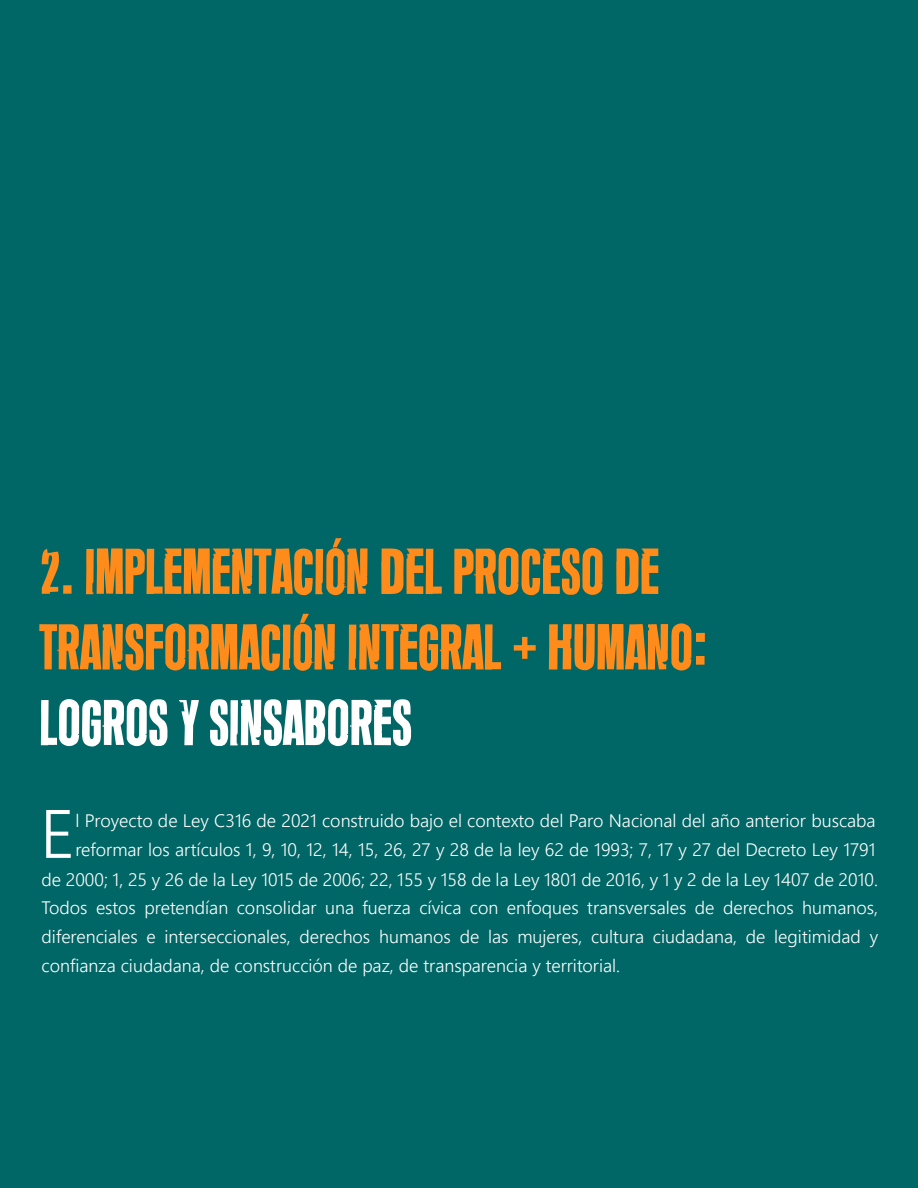
<style>
.page{position:relative;width:918px;height:1188px;background:#006766}
.page>*{position:absolute;margin:0;border:0;box-sizing:border-box;transform-origin:0 0}
.t1{font:300 68.4px "Leelawadee UI";color:#fff}
.t2{font:63px/75.6px "Stay Strrrange";color:#ff8b1a}
.t3{font:63px "Stay Strrrange";color:#fff}
.t4{font:300 18px/28.8px "Leelawadee UI";color:#fff;text-align:justify}
</style>
<div class="page">
<h2 class="t2" style="left:40px;top:534px;width:669px">2. IMPLEMENTACIÓN DEL PROCESO DE<br>TRANSFORMACIÓN INTEGRAL + HUMANO:</h2>
<h2 class="t3" style="left:40px;top:688px;width:374px">LOGROS Y SINSABORES</h2>
<h1 class="t1" style="left:40px;top:786px;width:36px">E</h1>
<p class="t4" style="left:75px;top:806px;width:802px">l Proyecto de Ley C316 de 2021 construido bajo el contexto del Paro Nacional del año anterior buscaba</p>
<p class="t4" style="left:75px;top:835px;width:802px">reformar los artículos 1, 9, 10, 12, 14, 15, 26, 27 y 28 de la ley 62 de 1993; 7, 17 y 27 del Decreto Ley 1791</p>
<p class="t4" style="left:42px;top:864px;width:838px">de 2000; 1, 25 y 26 de la Ley 1015 de 2006; 22, 155 y 158 de la Ley 1801 de 2016, y 1 y 2 de la Ley 1407 de 2010.<br>Todos estos pretendían consolidar una fuerza cívica con enfoques transversales de derechos humanos, diferenciales e interseccionales, derechos humanos de las mujeres, cultura ciudadana, de legitimidad y confianza ciudadana, de construcción de paz, de transparencia y territorial.</p>
</div>
